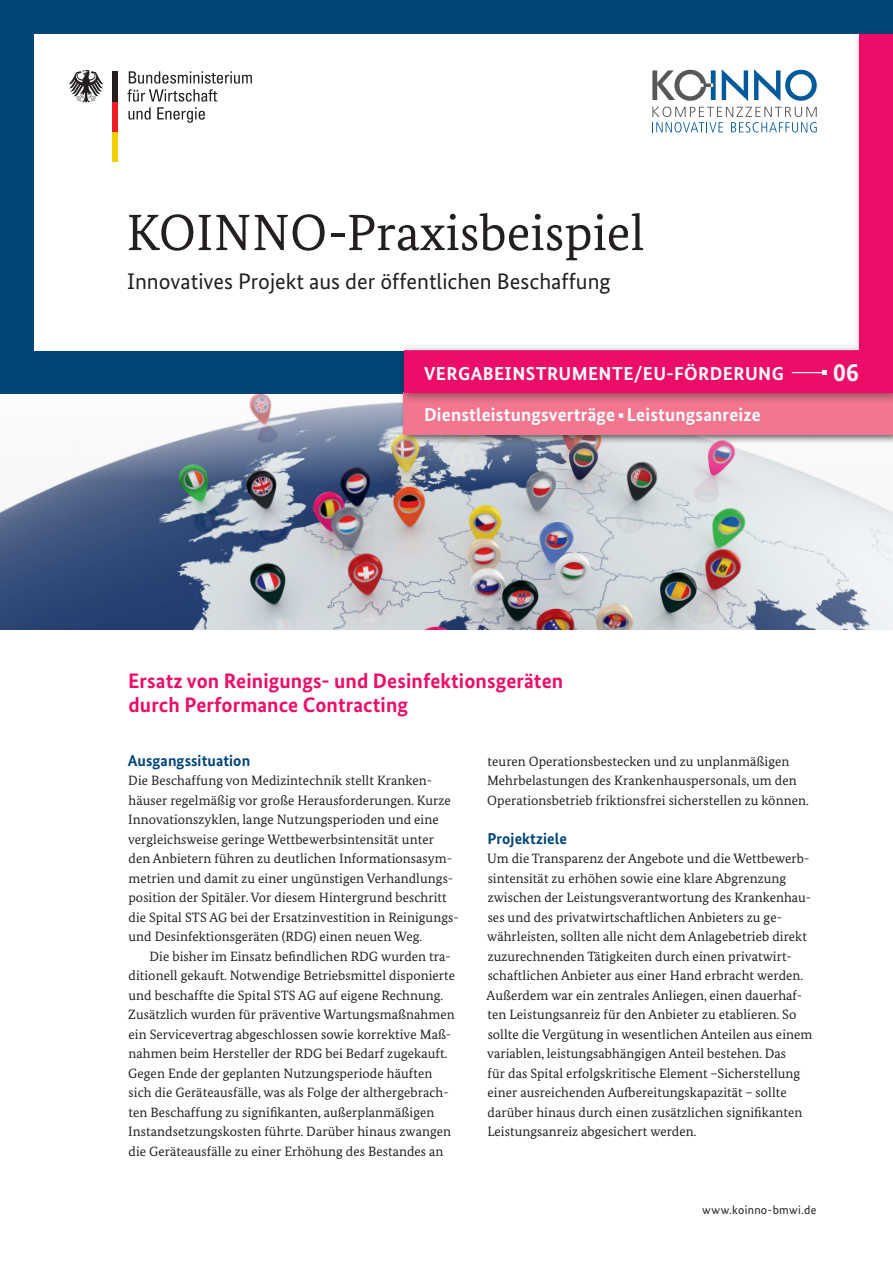
<style>
.page{position:relative;width:893px;height:1263px;background:#fff}
.page>*{position:absolute;margin:0;border:0;box-sizing:border-box;transform-origin:0 0}
.t1{font:51px "Bundes Serif";color:#231f20}
.t2{font:700 25.5px "Bundes Sans";color:#fff}
.t3{font:22.5px "Bundes Sans";color:#231f20}
.t4{font:700 21px/24px "Bundes Sans";letter-spacing:.005em;color:#ec0d69}
.t5{font:700 18.75px "Bundes Sans";letter-spacing:.01em;color:#fff}
.t6{font:700 15.75px "Bundes Sans";letter-spacing:.005em;color:#004578}
.t7{font:13.5px/19.5px "Bundes Serif";letter-spacing:.005em;color:#231f20}
.t8{font:12px "Bundes Sans";letter-spacing:.025em;color:#231f20}
</style>
<div class="page">
<img style="left:0;top:393px;width:893px;height:236px">
<div style="left:0;top:0;width:893px;height:393px;background:#004578"></div>
<div style="left:34px;top:34px;width:825px;height:316px;background:#fff"></div>
<div style="left:113px;top:131px;width:5px;height:30px;background:#f4cf02"></div>
<div style="left:113px;top:101px;width:5px;height:30px;background:#ee1d23"></div>
<div style="left:113px;top:71px;width:5px;height:30px;background:#231f20"></div>
<svg style="left:69px;top:70px;width:35px;height:33px"></svg>
<svg style="left:127px;top:71px;width:125px;height:52px"></svg>
<div style="left:400px;top:388px;width:493px;height:56px;background:#231f20;opacity:.75"></div>
<div style="left:404px;top:392px;width:489px;height:42px;background:#f2768f"></div>
<div style="left:397px;top:27px;width:496px;height:378px;background:#231f20;opacity:.5"></div>
<svg style="left:404px;top:34px;width:489px;height:359px"></svg>
<hr style="left:792px;top:372px;width:32px;height:1px;background:#fff">
<svg style="left:822px;top:370px;width:5px;height:5px"></svg>
<h1 class="t1" style="left:127px;top:201px;width:520px">Koinno-Praxisbeispiel</h1>
<h3 class="t3" style="left:127px;top:267px;width:485px">Innovatives Projekt aus der öffentlichen Beschaffung</h3>
<h3 class="t5" style="left:424px;top:362px;width:361px">VERGABEINSTRUMENTE/EU-FÖRDERUNG</h3>
<h2 class="t2" style="left:833px;top:356px;width:27px">06</h2>
<h3 class="t5" style="left:424px;top:403px;width:338px">Dienstleistungsverträge ▪Leistungsanreize</h3>
<h3 class="t4" style="left:128px;top:668px;width:437px">Ersatz von Reinigungs- und Desinfektionsgeräten durch Performance Contracting</h3>
<p class="t6" style="left:128px;top:751px;width:124px">Ausgangssituation</p>
<p class="t7" style="left:128px;top:771px;width:332px">Die Beschaffung von Medizintechnik stellt Kranken&shy;häuser regelmäßig vor große Herausforderungen. Kurze Innovationszyklen, lange Nutzungsperioden und eine vergleichsweise geringe Wettbewerbsintensität unter den Anbietern führen zu deutlichen Informationsasym&shy;metrien und damit zu einer ungünstigen Verhandlungs&shy;position der Spitäler. Vor diesem Hintergrund beschritt die Spital STS AG bei der Ersatzinvestition in Reinigungs&shy;und Desinfektionsgeräten (RDG) einen neuen Weg.</p>
<p class="t7" style="left:128px;top:946px;width:328px;text-indent:21px">Die bisher im Einsatz befindlichen RDG wurden tra&shy;ditionell gekauft. Notwendige Betriebsmittel disponierte und beschaffte die Spital STS AG auf eigene Rechnung.<br>Zusätzlich wurden für präventive Wartungsmaßnahmen ein Servicevertrag abgeschlossen sowie korrektive Maß&shy;nahmen beim Hersteller der RDG bei Bedarf zugekauft.<br>Gegen Ende der geplanten Nutzungsperiode häuften sich die Geräteausfälle, was als Folge der althergebrach&shy;ten Beschaffung zu signifikanten, außerplanmäßigen Instandsetzungskosten führte. Darüber hinaus zwangen die Geräteausfälle zu einer Erhöhung des Bestandes an</p>
<p class="t7" style="left:487px;top:751px;width:323px">teuren Operationsbestecken und zu unplanmäßigen<br>Mehrbelastungen des Krankenhauspersonals, um den<br>Operationsbetrieb friktionsfrei sicherstellen zu können.</p>
<p class="t6" style="left:487px;top:829px;width:81px">Projektziele</p>
<p class="t7" style="left:487px;top:849px;width:327px">Um die Transparenz der Angebote und die Wettbewerb&shy;sintensität zu erhöhen sowie eine klare Abgrenzung zwischen der Leistungsverantwortung des Krankenhau&shy;ses und des privatwirtschaftlichen Anbieters zu ge&shy;währleisten, sollten alle nicht dem Anlagebetrieb direkt zuzurechnenden Tätigkeiten durch einen privatwirt&shy;schaftlichen Anbieter aus einer Hand erbracht werden.<br>Außerdem war ein zentrales Anliegen, einen dauerhaf&shy;ten Leistungsanreiz für den Anbieter zu etablieren. So sollte die Vergütung in wesentlichen Anteilen aus einem variablen, leistungsabhängigen Anteil bestehen. Das<br>für das Spital erfolgskritische Element –Sicherstellung einer ausreichenden Aufbereitungskapazität – sollte darüber hinaus durch einen zusätzlichen signifikanten Leistungsanreiz abgesichert werden.</p>
<p class="t8" style="left:702px;top:1203px;width:116px">www.koinno-bmwi.de</p>
</div>
